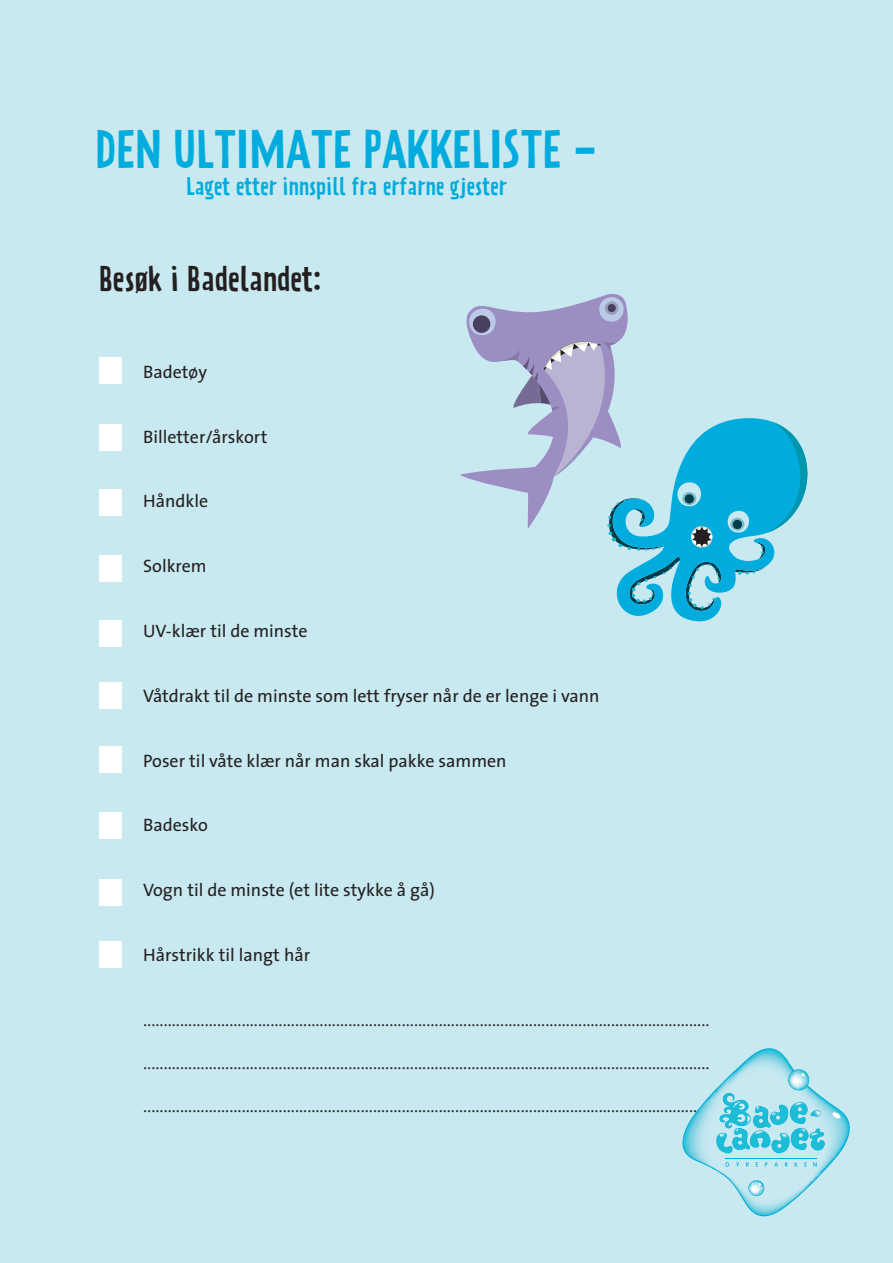
<style>
.page{position:relative;width:893px;height:1263px;background:#c8e9f0}
.page>*{position:absolute;margin:0;border:0;box-sizing:border-box;transform-origin:0 0}
.t1{font:48px "Prater Sans One";color:#00acdd}
.t2{font:31.5px "Prater Sans One";color:#231f20}
.t3{font:22.5px "Prater Sans One";color:#00acdd}
.t4{font:18px "Minion Pro";color:#231f20}
.t5{font:18px "The Sans";color:#231f20}
</style>
<div class="page">
<div style="left:99px;top:357px;width:22px;height:27px;background:#fff"></div>
<div style="left:99px;top:424px;width:22px;height:27px;background:#fff"></div>
<div style="left:99px;top:489px;width:22px;height:27px;background:#fff"></div>
<div style="left:99px;top:555px;width:22px;height:26px;background:#fff"></div>
<div style="left:99px;top:620px;width:22px;height:27px;background:#fff"></div>
<div style="left:99px;top:682px;width:22px;height:27px;background:#fff"></div>
<div style="left:99px;top:746px;width:22px;height:27px;background:#fff"></div>
<div style="left:99px;top:812px;width:22px;height:27px;background:#fff"></div>
<div style="left:99px;top:879px;width:22px;height:27px;background:#fff"></div>
<div style="left:99px;top:941px;width:22px;height:27px;background:#fff"></div>
<svg style="left:682px;top:1048px;width:168px;height:168px"></svg>
<svg style="left:460px;top:294px;width:347px;height:327px"></svg>
<h1 class="t1" style="left:95px;top:121px;width:504px">DEN ULTIMATE PAKKELISTE -</h1>
<p class="t3" style="left:186px;top:173px;width:322px">Laget etter innspill fra erfarne gjester</p>
<h2 class="t2" style="left:99px;top:260px;width:224px">Besøk i Badelandet:</h2>
<p class="t5" style="left:143px;top:357px;width:65px">Badetøy</p>
<p class="t5" style="left:143px;top:421px;width:126px">Billetter/årskort</p>
<p class="t5" style="left:143px;top:486px;width:67px">Håndkle</p>
<p class="t5" style="left:143px;top:551px;width:65px">Solkrem</p>
<p class="t5" style="left:143px;top:616px;width:166px">UV-klær til de minste</p>
<p class="t5" style="left:143px;top:681px;width:458px">Våtdrakt til de minste som lett fryser når de er lenge i vann</p>
<p class="t5" style="left:143px;top:745px;width:365px">Poser til våte klær når man skal pakke sammen</p>
<p class="t5" style="left:143px;top:810px;width:66px">Badesko</p>
<p class="t5" style="left:143px;top:875px;width:293px">Vogn til de minste (et lite stykke å gå)</p>
<p class="t5" style="left:143px;top:940px;width:168px">Hårstrikk til langt hår</p>
<p class="t4" style="left:143px;top:1008px;width:568px">..........................................................................................................................................</p>
<p class="t4" style="left:143px;top:1051px;width:568px">..........................................................................................................................................</p>
<p class="t4" style="left:143px;top:1094px;width:568px">..........................................................................................................................................</p>
</div>
